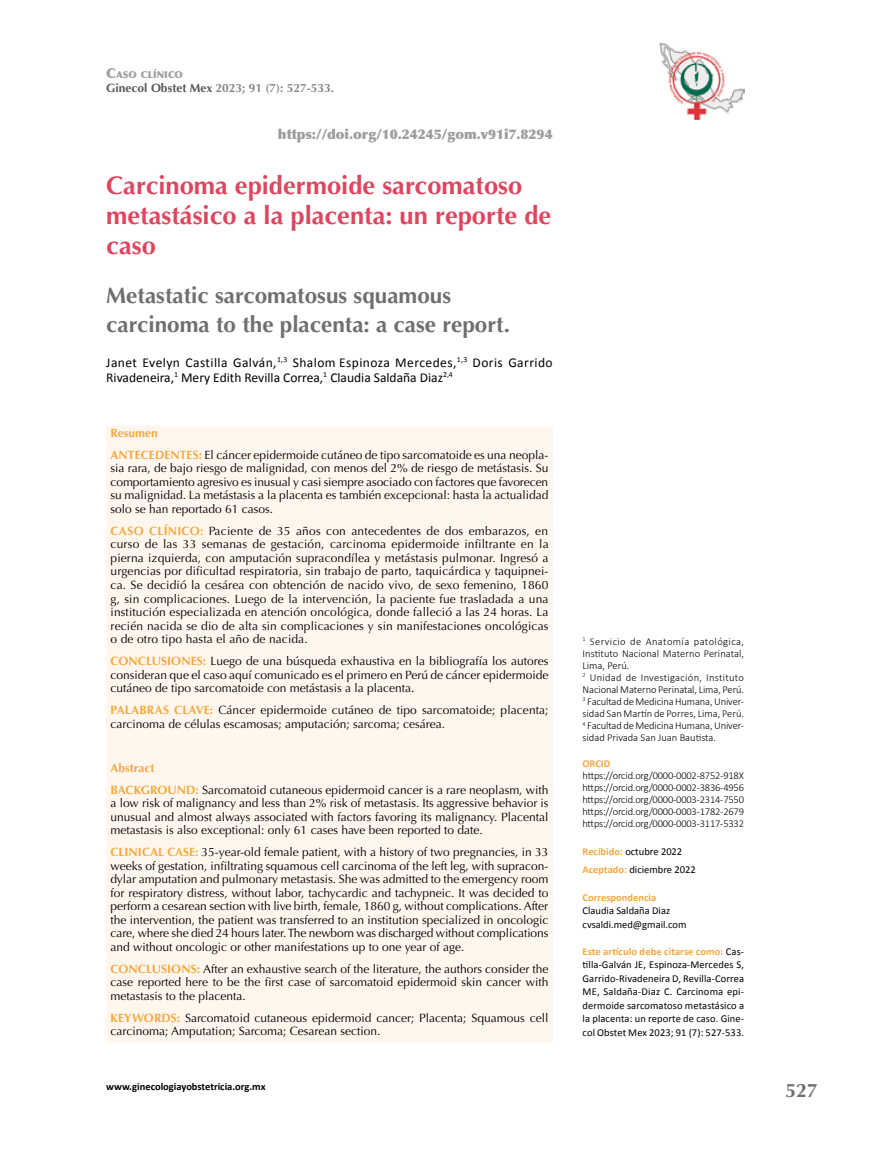
<style>
.page{position:relative;width:893px;height:1149px;background:#fff}
.page>*{position:absolute;margin:0;border:0;box-sizing:border-box;transform-origin:0 0}
.t1{font:700 25.5px/30px "Optima";color:#de465f}
.t2{font:700 22.5px/28.5px "Optima";color:#706f6f}
.t3{font:700 19.5px "Optima";color:#706f6f}
.t4{font:13.5px/15px "Calibri";letter-spacing:.02em;color:#000}
.t5{font:900 13.5px "Optima";color:#9d9d9c}
.t6{font:12px/13.5px "Optima";color:#000;text-align:justify}
.t7{font:700 12px "Optima";color:#878787}
.t8{font:300 10.5px/12px "Calibri";letter-spacing:-.01em;color:#000}
.t9{font:10.5px/13.5px "Calibri";color:#000}
.t10{font:700 10.5px "Calibri";color:#000}
.t11{font:700 10.5px "Calibri";color:#f7a73e}
.t12{font:900 9.45px "Optima";color:#9d9d9c}
.s1{font-size:13.5px}
.s2{color:#575756}
.s3{font-weight:700;color:#f7a73e}
</style>
<div class="page">
<img style="left:659px;top:43px;width:85px;height:76px">
<div style="left:106px;top:425px;width:447px;height:617px;background:#fff7ee"></div>
<p class="t12" style="left:106px;top:69px;width:78px"><span class="s1">C</span>ASO CLÍNICO</p>
<p class="t7" style="left:106px;top:81px;width:229px"><span class="s2">Ginecol Obstet Mex</span> 2023; 91 (7): 527-533.</p>
<p class="t5" style="left:278px;top:126px;width:276px">https://doi.org/10.24245/gom.v91i7.8294</p>
<h1 class="t1" style="left:106px;top:170px;width:446px">Carcinoma epidermoide sarcomatoso metastásico a la placenta: un reporte de caso</h1>
<h2 class="t2" style="left:106px;top:281px;width:405px">Metastatic sarcomatosus squamous carcinoma to the placenta: a case report.</h2>
<p class="t4" style="left:106px;top:354px;width:448px">Janet Evelyn Castilla Galván,<sup>1,3</sup> Shalom Espinoza Mercedes,<sup>1,3</sup> Doris Garrido<br>Rivadeneira,<sup>1</sup> Mery Edith Revilla Correa,<sup>1</sup> Claudia Saldaña Diaz<sup>2,4</sup></p>
<p class="t6" style="left:111px;top:422px;width:439px;line-height:22px"><span class="s3">Resumen<br>ANTECEDENTES:</span> El cáncer epidermoide cutáneo de tipo sarcomatoide es una neopla-</p>
<p class="t6" style="left:111px;top:461px;width:439px">sia rara, de bajo riesgo de malignidad, con menos del 2% de riesgo de metástasis. Su comportamiento agresivo es inusual y casi siempre asociado con factores que favorecen su malignidad. La metástasis a la placenta es también excepcional: hasta la actualidad solo se han reportado 61 casos.</p>
<p class="t6" style="left:111px;top:524px;width:440px"><span class="s3">CASO CLÍNICO:</span> Paciente de 35 años con antecedentes de dos embarazos, en curso de las 33 semanas de gestación, carcinoma epidermoide infiltrante en la pierna izquierda, con amputación supracondílea y metástasis pulmonar. Ingresó a urgencias por dificultad respiratoria, sin trabajo de parto, taquicárdica y taquipnei&shy;ca. Se decidió la cesárea con obtención de nacido vivo, de sexo femenino, 1860 g, sin complicaciones. Luego de la intervención, la paciente fue trasladada a una institución especializada en atención oncológica, donde falleció a las 24 horas. La recién nacida se dio de alta sin complicaciones y sin manifestaciones oncológicas o de otro tipo hasta el año de nacida.</p>
<p class="t6" style="left:111px;top:654px;width:439px"><span class="s3">CONCLUSIONES:</span> Luego de una búsqueda exhaustiva en la bibliografía los autores consideran que el caso aquí comunicado es el primero en Perú de cáncer epidermoide cutáneo de tipo sarcomatoide con metástasis a la placenta.</p>
<p class="t6" style="left:111px;top:703px;width:439px"><span class="s3">PALABRAS CLAVE:</span> Cáncer epidermoide cutáneo de tipo sarcomatoide; placenta; carcinoma de células escamosas; amputación; sarcoma; cesárea.</p>
<p class="t6" style="left:111px;top:756px;width:439px;line-height:22px"><span class="s3">Abstract<br>BACKGROUND:</span> Sarcomatoid cutaneous epidermoid cancer is a rare neoplasm, with</p>
<p class="t6" style="left:111px;top:796px;width:439px">a low risk of malignancy and less than 2% risk of metastasis. Its aggressive behavior is unusual and almost always associated with factors favoring its malignancy. Placental metastasis is also exceptional: only 61 cases have been reported to date.</p>
<p class="t6" style="left:111px;top:845px;width:439px"><span class="s3">CLINICAL CASE:</span> 35-year-old female patient, with a history of two pregnancies, in 33 weeks of gestation, infiltrating squamous cell carcinoma of the left leg, with supracon&shy;dylar amputation and pulmonary metastasis. She was admitted to the emergency room for respiratory distress, without labor, tachycardic and tachypneic. It was decided to perform a cesarean section with live birth, female, 1860 g, without complications. After the intervention, the patient was transferred to an institution specialized in oncologic care, where she died 24 hours later. The newborn was discharged without complications and without oncologic or other manifestations up to one year of age.</p>
<p class="t6" style="left:111px;top:961px;width:439px"><span class="s3">CONCLUSIONS:</span> After an exhaustive search of the literature, the authors consider the case reported here to be the first case of sarcomatoid epidermoid skin cancer with metastasis to the placenta.</p>
<p class="t6" style="left:111px;top:1010px;width:439px"><span class="s3">KEYWORDS:</span> Sarcomatoid cutaneous epidermoid cancer; Placenta; Squamous cell carcinoma; Amputation; Sarcoma; Cesarean section.</p>
<p class="t10" style="left:106px;top:1079px;width:161px">www.ginecologiayobstetricia.org.mx</p>
<p class="t8" style="left:583px;top:634px;width:163px"><sup>1</sup> Servicio de Anatomía patológica, Instituto Nacional Materno Perinatal, Lima, Perú.<br><sup>2</sup> Unidad de Investigación, Instituto Nacional Materno Perinatal, Lima, Perú.<br><sup>3</sup> Facultad de Medicina Humana, Univer&shy;sidad San Martín de Porres, Lima, Perú.<br><sup>4</sup> Facultad de Medicina Humana, Univer&shy;sidad Privada San Juan Bautista.</p>
<p class="t11" style="left:582px;top:756px;width:29px">ORCID</p>
<p class="t8" style="left:582px;top:769px;width:163px;text-align:justify">https://orcid.org/0000-0002-8752-918X https://orcid.org/0000-0002-3836-4956 https://orcid.org/0000-0003-2314-7550 https://orcid.org/0000-0003-1782-2679 https://orcid.org/0000-0003-3117-5332</p>
<p class="t9" style="left:583px;top:841px;width:115px;line-height:18px"><span class="s3">Recibido:</span> octubre 2022<br><span class="s3">Aceptado:</span> diciembre 2022</p>
<p class="t11" style="left:583px;top:890px;width:75px">Correspondencia</p>
<p class="t9" style="left:583px;top:903px;width:105px">Claudia Saldaña Diaz cvsaldi.med@gmail.com</p>
<p class="t9" style="left:583px;top:943px;width:163px;text-align:justify"><span class="s3">Este artículo debe citarse como:</span> Cas&shy;tilla-Galván JE, Espinoza-Mercedes S, Garrido-Rivadeneira D, Revilla-Correa ME, Saldaña-Diaz C. Carcinoma epi&shy;dermoide sarcomatoso metastásico a la placenta: un reporte de caso. Gine&shy;col Obstet Mex 2023; 91 (7): 527-533.</p>
<h3 class="t3" style="left:785px;top:1079px;width:34px">527</h3>
</div>
